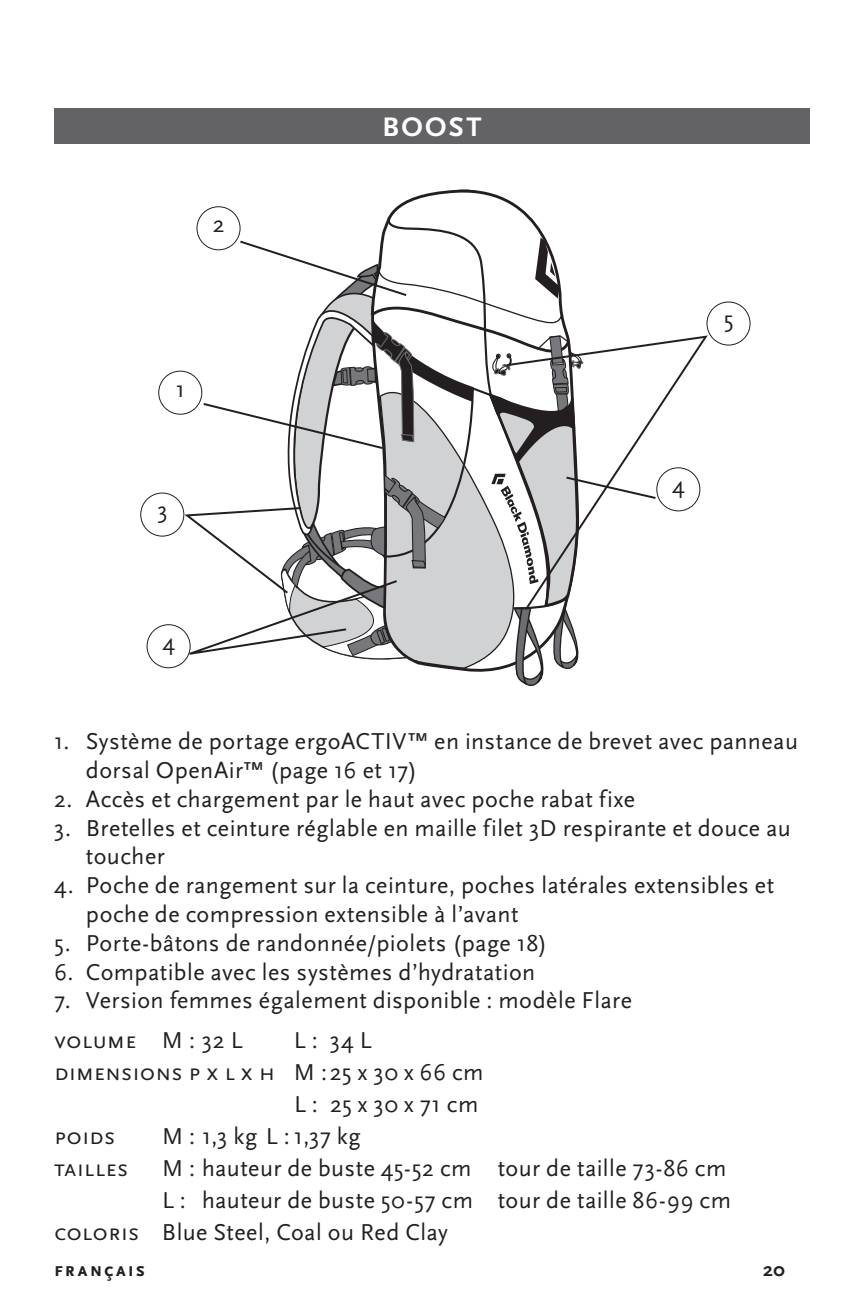
<style>
.page{position:relative;width:864px;height:1296px;background:#fff}
.page>*{position:absolute;margin:0;border:0;box-sizing:border-box;transform-origin:0 0}
.t1{font:700 28px "Scala Sans Pro";color:#fff}
.t2{font:24px/28.8px "Scala Sans Pro";letter-spacing:.02em;color:#231f20}
.t3{font:700 20px "Scala Sans Pro";color:#231f20}
</style>
<div class="page">
<svg style="left:140px;top:190px;width:560px;height:497px"></svg>
<svg style="left:706px;top:302px;width:45px;height:44px"></svg>
<div style="left:54px;top:108px;width:756px;height:36px;background:#636366"></div>
<p class="t2" style="left:213px;top:210px;width:13px">2</p>
<p class="t2" style="left:176px;top:374px;width:11px">1</p>
<p class="t2" style="left:157px;top:496px;width:12px">3</p>
<p class="t2" style="left:163px;top:628px;width:14px">4</p>
<p class="t1" style="left:382px;top:111px;width:101px">BOOST</p>
<p class="t2" style="left:724px;top:305px;width:11px">5</p>
<p class="t2" style="left:672px;top:471px;width:14px">4</p>
<p class="t2" style="left:86px;top:727px;width:714px;text-indent:-32px">1. Système de portage ergoACTIV™ en instance de brevet avec panneau dorsal OpenAir™ (page 16 et 17)</p>
<p class="t2" style="left:54px;top:785px;width:583px">2. Accès et chargement par le haut avec poche rabat fixe</p>
<p class="t2" style="left:86px;top:813px;width:706px;text-indent:-32px">3. Bretelles et ceinture réglable en maille filet 3D respirante et douce au toucher</p>
<p class="t2" style="left:86px;top:871px;width:690px;text-indent:-32px">4. Poche de rangement sur la ceinture, poches latérales extensibles et poche de compression extensible à l’avant</p>
<p class="t2" style="left:54px;top:929px;width:495px">5. Porte-bâtons de randonnée/piolets (page 18)</p>
<p class="t2" style="left:54px;top:957px;width:483px">6. Compatible avec les systèmes d’hydratation</p>
<p class="t2" style="left:54px;top:981px;width:579px;line-height:40px">7. Version femmes également disponible : modèle Flare volume M : 32 L</p>
<p class="t2" style="left:294px;top:1026px;width:79px">L : 34 L</p>
<p class="t2" style="left:54px;top:1058px;width:431px">dimensions p x l x h M : 25 x 30 x 66 cm</p>
<p class="t2" style="left:294px;top:1090px;width:186px">L : 25 x 30 x 71 cm</p>
<p class="t2" style="left:54px;top:1122px;width:63px">poids</p>
<p class="t2" style="left:162px;top:1122px;width:200px">M : 1,3 kg L : 1,37 kg</p>
<p class="t2" style="left:54px;top:1154px;width:76px">tailles</p>
<p class="t2" style="left:162px;top:1154px;width:566px">M : hauteur de buste 45-52 cm tour de taille 73-86 cm</p>
<p class="t2" style="left:162px;top:1186px;width:571px">L : hauteur de buste 50-57 cm tour de taille 86-99 cm</p>
<p class="t2" style="left:54px;top:1218px;width:395px">coloris Blue Steel, Coal ou Red Clay</p>
<p class="t3" style="left:54px;top:1258px;width:93px">français</p>
<p class="t3" style="left:763px;top:1258px;width:23px">20</p>
</div>
